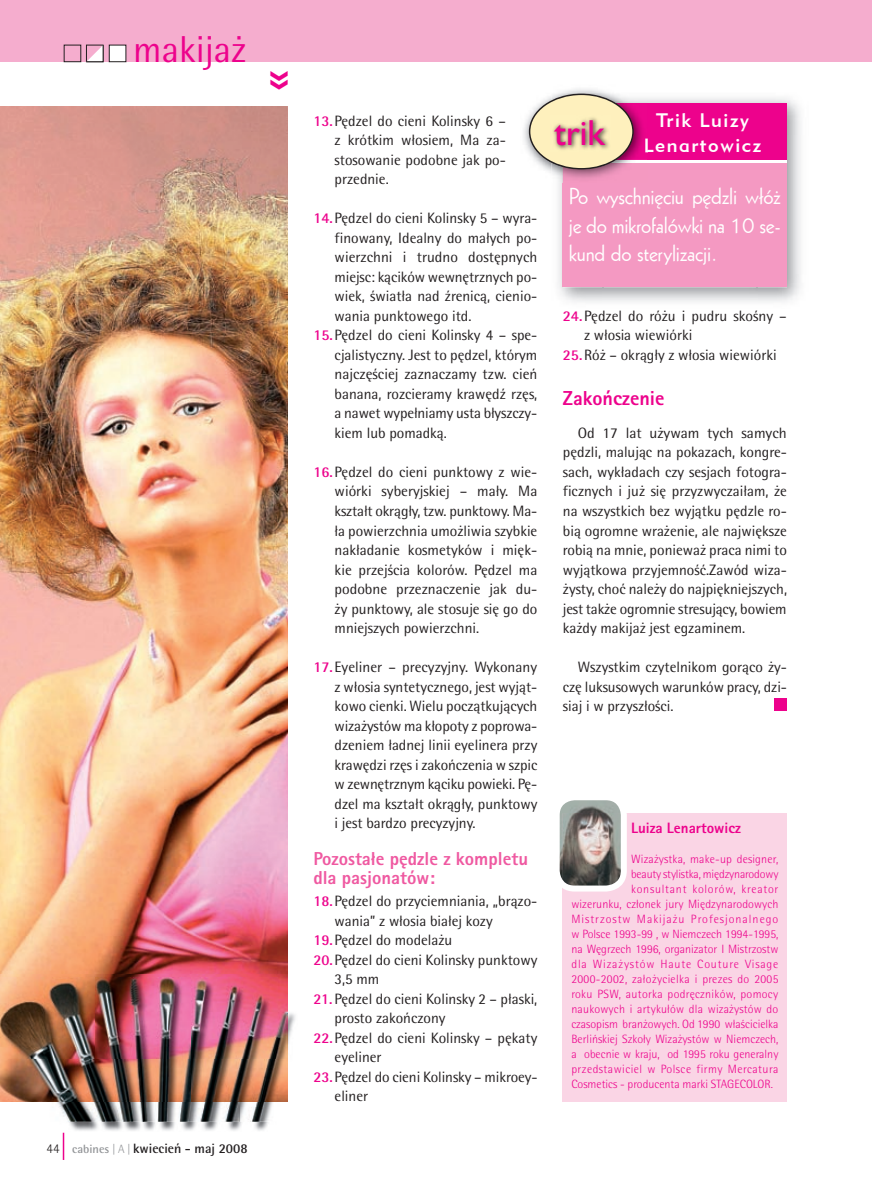
<style>
.page{position:relative;width:872px;height:1191px;background:#fff}
.page>*{position:absolute;margin:0;border:0;box-sizing:border-box;transform-origin:0 0}
.t1{font:700 45px "Myriad Pro";color:#ed028c}
.t2{font:37.5px "Rotis Semi Sans Pl";color:#ed028c}
.t3{font:33px "Humanst 521 PL";color:#ed028c}
.t4{font:22.5px/28.5px "Geometric 231 BT Roman C";letter-spacing:-.01em;color:#fff;text-align:justify}
.t5{font:700 expanded 20.25px "Rotis Sans Serif Pl";color:#ed028c}
.t6{font:19.5px/25.5px "Geometric 415 BT Medium A";letter-spacing:.08em;color:#fff;text-align:center}
.t7{font:700 expanded 18.75px/19.5px "Rotis Sans Serif Pl";color:#ef59a1}
.t8{font:15px/19.5px "Rotis Semi Sans Pl";color:#231f20;text-align:justify}
.t9{font:700 expanded 15px "Rotis Sans Serif Pl";color:#ed028c}
.t10{font:700 13.5px "Rotis Semi Sans Pl";color:#231f20}
.t11{font:300 12px "Rotis Semi Sans Pl";letter-spacing:.01em;color:#ed028c}
.t12{font:300 12px "Rotis Semi Sans Pl";letter-spacing:.04em;color:#ed028c}
.t13{font:300 12px "Rotis Semi Sans Pl";letter-spacing:.085em;color:#ed028c}
.t14{font:300 12px "Rotis Semi Sans Pl";letter-spacing:.07em;color:#ed028c}
.t15{font:300 12px "Rotis Semi Sans Pl";letter-spacing:-.015em;color:#ed028c}
.t16{font:300 12px "Rotis Semi Sans Pl";letter-spacing:.06em;color:#ed028c}
.s1{font-weight:300}
.s2{font-size:12px;color:#939598}
.s3{font-weight:300;font-size:12px;color:#939598}
.s4{font-weight:700;color:#ed028c}
</style>
<div class="page">
<svg style="left:63px;top:1132px;width:1px;height:28px"></svg>
<div style="left:0;top:0;width:872px;height:62px;background:#f5adce"></div>
<div style="left:64px;top:45px;width:17px;height:17px;border:1px solid #231f20"></div>
<div style="left:109px;top:45px;width:17px;height:17px;background:#fff"></div>
<div style="left:109px;top:45px;width:17px;height:17px;border:1px solid #231f20"></div>
<svg style="left:86px;top:44px;width:18px;height:18px"></svg>
<div style="left:563px;top:813px;width:224px;height:288px;background:#fad5e5"></div>
<img style="left:560px;top:801px;width:60px;height:79px">
<img style="left:563px;top:813px;width:57px;height:71px">
<div style="left:553px;top:794px;width:74px;height:97px;border:6px solid #fff;border-radius:18px"></div>
<img style="left:0;top:106px;width:288px;height:871px">
<img style="left:0;top:977px;width:295px;height:154px">
<img style="left:240px;top:977px;width:48px;height:144px">
<img style="left:0;top:1073px;width:240px;height:48px">
<img style="left:558px;top:183px;width:44px;height:119px">
<div style="left:563px;top:103px;width:224px;height:58px;background:#ed028c"></div>
<div style="left:563px;top:161px;width:224px;height:126px;background:#f499c2"></div>
<hr style="left:563px;top:160px;width:224px;height:3px;background:#fff">
<img style="left:523px;top:88px;width:81px;height:85px">
<img style="left:551px;top:92px;width:96px;height:91px">
<img style="left:634px;top:103px;width:13px;height:57px">
<img style="left:563px;top:163px;width:84px;height:20px">
<img style="left:634px;top:160px;width:13px;height:3px">
<svg style="left:645px;top:139px;width:2px;height:14px"></svg>
<svg style="left:529px;top:94px;width:105px;height:75px;background:#e3cdb3"></svg>
<img style="left:550px;top:115px;width:60px;height:36px">
<div style="left:774px;top:698px;width:13px;height:13px;background:#ed028c"></div>
<h2 class="t2" style="left:133px;top:27px;width:115px">makijaż</h2>
<h1 class="t1" style="left:312px;top:70px;width:22px;rotate:90deg">»</h1>
<p class="t10" style="left:47px;top:1139px;width:203px"><span class="s1">44</span> <span class="s2">cabines</span> <span class="s3">| A |</span> kwiecień - maj 2008</p>
<p class="t8" style="left:334px;top:111px;width:173px;text-indent:-21px"><span class="s4">13.</span> Pędzel do cieni Kolinsky 6 – z krótkim włosiem, Ma za&shy;stosowanie podobne jak po&shy;przednie.</p>
<p class="t8" style="left:334px;top:208px;width:204px;text-indent:-21px"><span class="s4">14.</span> Pędzel do cieni Kolinsky 5 – wyra&shy;finowany, Idealny do małych po&shy;wierzchni i trudno dostępnych miejsc: kącików wewnętrznych po&shy;wiek, światła nad źrenicą, cienio&shy;wania punktowego itd.</p>
<p class="t8" style="left:334px;top:325px;width:204px;text-indent:-21px"><span class="s4">15.</span> Pędzel do cieni Kolinsky 4 – spe&shy;cjalistyczny. Jest to pędzel, którym najczęściej zaznaczamy tzw. cień banana, rozcieramy krawędź rzęs, a nawet wypełniamy usta błyszczy&shy;kiem lub pomadką.</p>
<p class="t8" style="left:334px;top:462px;width:204px;text-indent:-21px"><span class="s4">16.</span> Pędzel do cieni punktowy z wie&shy;wiórki syberyjskiej – mały. Ma kształt okrągły, tzw. punktowy. Ma&shy;ła powierzchnia umożliwia szybkie nakładanie kosmetyków i mięk&shy;kie przejścia kolorów. Pędzel ma podobne przeznaczenie jak du&shy;ży punktowy, ale stosuje się go do mniejszych powierzchni.</p>
<p class="t8" style="left:334px;top:657px;width:204px;text-indent:-21px"><span class="s4">17.</span> Eyeliner – precyzyjny. Wykonany z włosia syntetycznego, jest wyjąt&shy;kowo cienki. Wielu początkujących wizażystów ma kłopoty z poprowa&shy;dzeniem ładnej linii eyelinera przy krawędzi rzęs i zakończenia w szpic w zewnętrznym kąciku powieki. Pę&shy;dzel ma kształt okrągły, punktowy i jest bardzo precyzyjny.</p>
<p class="t7" style="left:313px;top:848px;width:216px">Pozostałe pędzle z kompletu dla pasjonatów:</p>
<p class="t8" style="left:334px;top:891px;width:204px;text-indent:-21px"><span class="s4">18.</span> Pędzel do przyciemniania, „brązo&shy;wania” z włosia białej kozy</p>
<p class="t8" style="left:313px;top:930px;width:140px"><span class="s4">19.</span> Pędzel do modelażu</p>
<p class="t8" style="left:334px;top:949px;width:204px;text-indent:-21px"><span class="s4">20.</span> Pędzel do cieni Kolinsky punktowy<br>3,5 mm</p>
<p class="t8" style="left:334px;top:988px;width:204px;text-indent:-21px"><span class="s4">21.</span> Pędzel do cieni Kolinsky 2 – płaski, prosto zakończony</p>
<p class="t8" style="left:334px;top:1027px;width:204px;text-indent:-21px"><span class="s4">22.</span> Pędzel do cieni Kolinsky – pękaty eyeliner</p>
<p class="t8" style="left:334px;top:1066px;width:204px;text-indent:-21px"><span class="s4">23.</span> Pędzel do cieni Kolinsky – mikroey&shy;eliner</p>
<h3 class="t6" style="left:643px;top:107px;width:119px">Trik Luizy<br>Lenartowicz</h3>
<h3 class="t4" style="left:569px;top:181px;width:213px">Po wyschnięciu pędzli włóż je do mikrofalówki na 10 se&shy;kund do sterylizacji.</h3>
<h3 class="t3" style="left:554px;top:110px;width:52px">trik</h3>
<p class="t8" style="left:584px;top:306px;width:204px;text-indent:-21px"><span class="s4">24.</span> Pędzel do różu i pudru skośny – z włosia wiewiórki</p>
<p class="t8" style="left:563px;top:345px;width:215px"><span class="s4">25.</span> Róż – okrągły z włosia wiewiórki</p>
<h3 class="t5" style="left:563px;top:385px;width:103px">Zakończenie</h3>
<p class="t8" style="left:563px;top:423px;width:226px;text-indent:15px">Od 17 lat używam tych samych pędzli, malując na pokazach, kongre&shy;sach, wykładach czy sesjach fotogra&shy;ficznych i już się przyzwyczaiłam, że na wszystkich bez wyjątku pędzle ro&shy;bią ogromne wrażenie, ale największe robią na mnie, ponieważ praca nimi to wyjątkowa przyjemność.Zawód wiza&shy;żysty, choć należy do najpiękniejszych, jest także ogromnie stresujący, bowiem każdy makijaż jest egzaminem.</p>
<p class="t8" style="left:563px;top:657px;width:226px;text-indent:15px">Wszystkim czytelnikom gorąco ży&shy;czę luksusowych warunków pracy, dzi&shy;siaj i w przyszłości.</p>
<p class="t9" style="left:631px;top:818px;width:111px">Luiza Lenartowicz</p>
<p class="t11" style="left:631px;top:851px;width:149px">Wizażystka, make-up designer,</p>
<p class="t15" style="left:631px;top:866px;width:149px">beauty stylistka, międzynarodowy</p>
<p class="t16" style="left:631px;top:881px;width:149px">konsultant kolorów, kreator</p>
<p class="t11" style="left:571px;top:896px;width:209px">wizerunku, członek jury Międzynarodowych</p>
<p class="t13" style="left:571px;top:911px;width:208px">Mistrzostw Makijażu Profesjonalnego</p>
<p class="t11" style="left:571px;top:926px;width:208px">w Polsce 1993-99 , w Niemczech 1994-1995,</p>
<p class="t11" style="left:571px;top:941px;width:208px">na Węgrzech 1996, organizator I Mistrzostw</p>
<p class="t14" style="left:571px;top:956px;width:208px">dla Wizażystów Haute Couture Visage</p>
<p class="t11" style="left:571px;top:971px;width:209px">2000-2002, założycielka i prezes do 2005</p>
<p class="t11" style="left:571px;top:986px;width:208px">roku PSW, autorka podręczników, pomocy</p>
<p class="t11" style="left:571px;top:1001px;width:208px">naukowych i artykułów dla wizażystów do</p>
<p class="t11" style="left:571px;top:1016px;width:208px">czasopism branżowych. Od 1990 właścicielka</p>
<p class="t11" style="left:571px;top:1031px;width:208px">Berlińskiej Szkoły Wizażystów w Niemczech,</p>
<p class="t11" style="left:571px;top:1046px;width:208px">a obecnie w kraju, od 1995 roku generalny</p>
<p class="t12" style="left:571px;top:1061px;width:208px">przedstawiciel w Polsce firmy Mercatura</p>
<p class="t11" style="left:571px;top:1076px;width:203px">Cosmetics - producenta marki STAGECOLOR.</p>
</div>
